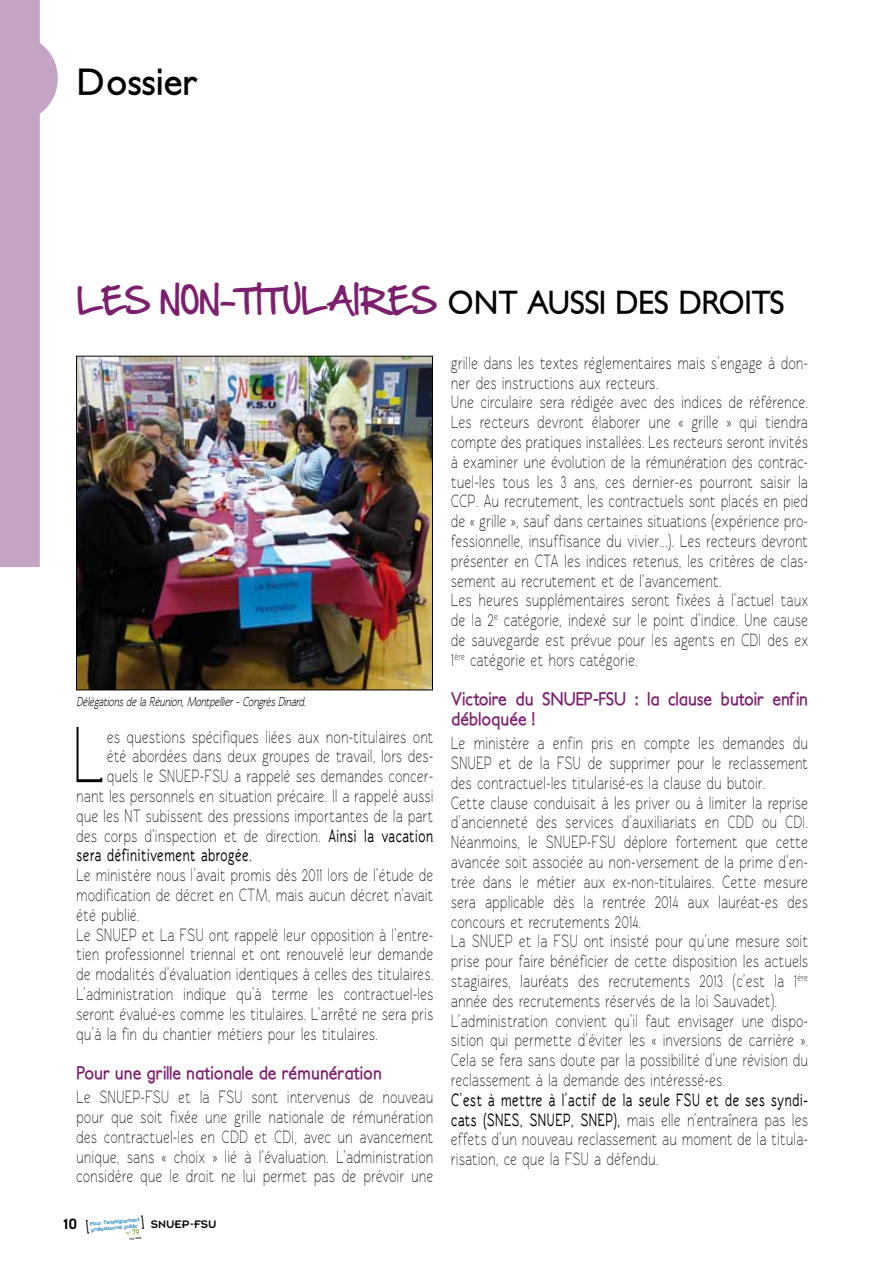
<style>
.page{position:relative;width:893px;height:1263px;background:#fff}
.page>*{position:absolute;margin:0;border:0;box-sizing:border-box;transform-origin:0 0}
.t1{font:81.3px "Rawengulk";color:#000;scale:.68 1}
.t2{font:700 36px "Petita";color:#000}
.t3{font:31.5px "Hand Of Sean";letter-spacing:.005em;color:#7c206d;scale:.93 1}
.t4{font:700 31.5px "Petita";color:#000;scale:.95 1}
.t5{font:18.15px/19.8px "Rawengulk";letter-spacing:.05em;color:#000;scale:.68 1}
.t6{font:700 18.15px "Petita";color:#7c206d;scale:.91 1}
.t7{font:700 18.15px "Rawengulk";letter-spacing:.05em;color:#000;scale:.68 1}
.t8{font:16.5px "Insignia A";color:#000}
.t9{font:italic 600 13.2px "Rawengulk";color:#000;scale:.68 1}
.t10{font:12px "Insignia";color:#000}
.t11{font:700 5.55px/6px "Petita";color:#0074bb}
.t12{font:5.55px "Insignia";color:#7da836;scale:.88 1}
.t13{font:700 2.85px "Petita";color:#000;scale:1.1 1}
.s1{font-family:"Petita";font-weight:700;color:#000}
.s2{font-weight:700}
.s3{font-size:9px}
</style>
<div class="page">
<img style="left:78px;top:358px;width:353px;height:330px">
<div style="left:76px;top:356px;width:357px;height:334px;border:1px solid #000"></div>
<svg style="left:0;top:0;width:58px;height:567px"></svg>
<h2 class="t2" style="left:77px;top:59px;width:123px">Dossier</h2>
<h3 class="t3" style="left:77px;top:273px;width:424px">LES NON-TITULA IRES <span class="s1">ONT</span></h3>
<h3 class="t4" style="left:527px;top:284px;width:18px">AUSSI</h3>
<h3 class="t4" style="left:615px;top:284px;width:19px">DES</h3>
<h3 class="t4" style="left:679px;top:284px;width:17px">DROITS</h3>
<p class="t9" style="left:77px;top:695px;width:342px">Délégations de la Réunion, Montpellier - Congrès Dinard.</p>
<h1 class="t1" style="left:73px;top:709px;width:48px">L</h1>
<p class="t5" style="left:107px;top:726px;width:481px">es questions spécifiques liées aux non-titulaires ont</p>
<p class="t5" style="left:107px;top:746px;width:481px">été abordées dans deux groupes de travail, lors des-</p>
<p class="t5" style="left:107px;top:766px;width:481px">quels le SNUEP-FSU a rappelé ses demandes concer-</p>
<p class="t5" style="left:77px;top:786px;width:526px">nant les personnels en situation précaire. Il a rappelé aussi</p>
<p class="t5" style="left:77px;top:806px;width:526px">que les NT subissent des pressions importantes de la part</p>
<p class="t5" style="left:77px;top:825px;width:526px">des corps d’inspection et de direction. <span class="s2">Ainsi la vacation</span></p>
<p class="t7" style="left:77px;top:845px;width:260px">sera définitivement abrogée.</p>
<p class="t5" style="left:77px;top:865px;width:526px">Le ministère nous l’avait promis dès 2011 lors de l’étude de modification de décret en CTM, mais aucun décret n’avait été publié.<br>Le SNUEP et La FSU ont rappelé leur opposition à l’entre&shy;tien professionnel triennal et ont renouvelé leur demande de modalités d’évaluation identiques à celles des titulaires.<br>L’administration indique qu’à terme les contractuel-les seront évalué-es comme les titulaires. L’arrêté ne sera pris qu’à la fin du chantier métiers pour les titulaires.</p>
<p class="t6" style="left:77px;top:1062px;width:337px">Pour une grille nationale de rémunération</p>
<p class="t5" style="left:77px;top:1087px;width:526px;text-align:justify">Le SNUEP-FSU et la FSU sont intervenus de nouveau pour que soit fixée une grille nationale de rémunération des contractuel-les en CDD et CDI, avec un avancement unique, sans « choix » lié à l’évaluation. L’administration considère que le droit ne lui permet pas de prévoir une</p>
<p class="t11" style="left:90px;top:1221px;width:52px;rotate:-5deg">Pour l'enseignement professionnel public</p>
<p class="t8" style="left:63px;top:1215px;width:16px">10</p>
<p class="t10" style="left:151px;top:1218px;width:67px">SNUEP-FSU</p>
<p class="t12" style="left:126px;top:1231px;width:16px;rotate:-5deg">n° <span class="s3">79</span></p>
<p class="t13" style="left:129px;top:1237px;width:12px;rotate:-5deg">Mai 2014</p>
<p class="t5" style="left:451px;top:353px;width:526px">grille dans les textes réglementaires mais s’engage à don&shy;ner des instructions aux recteurs.<br>Une circulaire sera rédigée avec des indices de référence.<br>Les recteurs devront élaborer une « grille » qui tiendra compte des pratiques installées. Les recteurs seront invités à examiner une évolution de la rémunération des contrac&shy;tuel-les tous les 3 ans, ces dernier-es pourront saisir la CCP. Au recrutement, les contractuels sont placés en pied de « grille », sauf dans certaines situations (expérience pro&shy;fessionnelle, insuffisance du vivier...). Les recteurs devront présenter en CTA les indices retenus, les critères de clas&shy;sement au recrutement et de l’avancement.<br>Les heures supplémentaires seront fixées à l’actuel taux de la 2<sup>e</sup> catégorie, indexé sur le point d’indice. Une cause de sauvegarde est prévue pour les agents en CDI des ex 1<sup>ère</sup> catégorie et hors catégorie.</p>
<p class="t6" style="left:451px;top:688px;width:113px">Victoire du SNUE</p>
<p class="t6" style="left:584px;top:688px;width:25px">P-FSU</p>
<p class="t6" style="left:635px;top:688px;width:191px">: la clause butoir enfin</p>
<p class="t6" style="left:451px;top:708px;width:94px">débloquée !</p>
<p class="t5" style="left:451px;top:733px;width:526px">Le ministère a enfin pris en compte les demandes du SNUEP et de la FSU de supprimer pour le reclassement des contractuel-les titularisé-es la clause du butoir.<br>Cette clause conduisait à les priver ou à limiter la reprise d’ancienneté des services d’auxiliariats en CDD ou CDI.<br>Néanmoins, le SNUEP-FSU déplore fortement que cette avancée soit associée au non-versement de la prime d’en&shy;trée dans le métier aux ex-non-titulaires. Cette mesure sera applicable dès la rentrée 2014 aux lauréat-es des concours et recrutements 2014.<br>La SNUEP et la FSU ont insisté pour qu’une mesure soit prise pour faire bénéficier de cette disposition les actuels stagiaires, lauréats des recrutements 2013 (c’est la 1<sup>ère </sup>année des recrutements réservés de la loi Sauvadet).<br>L’administration convient qu’il faut envisager une dispo&shy;sition qui permette d’éviter les « inversions de carrière ».<br>Cela se fera sans doute par la possibilité d’une révision du reclassement à la demande des intéressé-es.</p>
<p class="t5" style="left:451px;top:1090px;width:526px;text-align:justify"><span class="s2">C’est à mettre à l’actif de la seule FSU et de ses syndi&shy;cats (SNES, SNUEP, SNEP),</span> mais elle n’entraînera pas les effets d’un nouveau reclassement au moment de la titula&shy;risation, ce que la FSU a défendu.</p>
</div>
